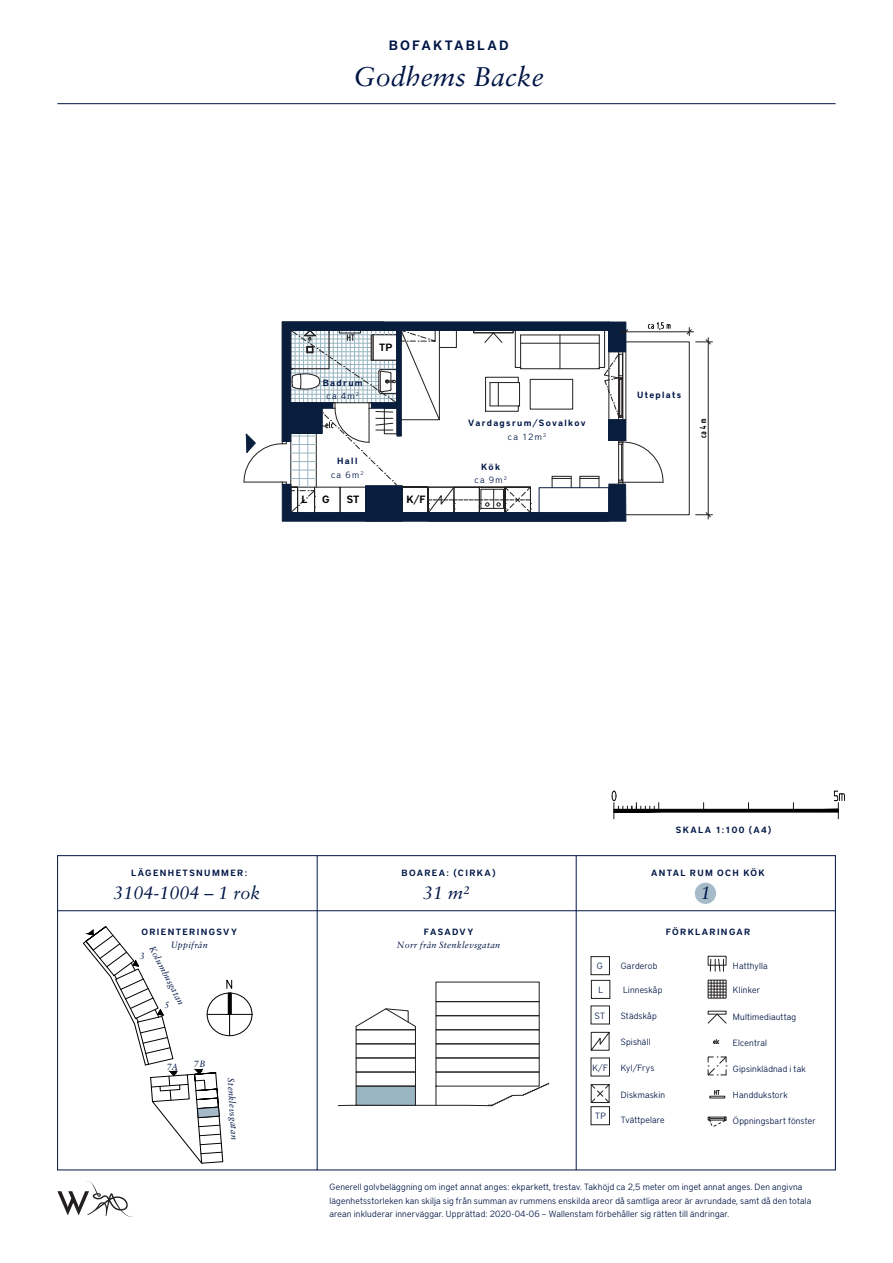
<style>
.page{position:relative;width:893px;height:1263px;background:#fff}
.page>*{position:absolute;margin:0;border:0;box-sizing:border-box;transform-origin:0 0}
.t1{font:italic 27px "Sabon LT Pro";color:#001646}
.t2{font:italic 18px "Sabon LT Pro";color:#001646}
.t3{font:600 13.5px "District Pro";letter-spacing:.16em;color:#001646}
.t4{font:600 10.5px "District Pro";color:#000001}
.t5{font:300 9px/13.5px "District Pro";letter-spacing:.02em;color:#001646}
.t6{font:600 9px "District Pro";letter-spacing:.15em;color:#001646}
.t7{font:italic 9px "Sabon LT Pro";letter-spacing:.035em;color:#001646}
</style>
<div class="page">
<svg style="left:710px;top:959px;width:14px;height:12px"></svg>
<div style="left:708px;top:956px;width:18px;height:9px;border:1px solid #231f20"></div>
<svg style="left:708px;top:980px;width:18px;height:18px"></svg>
<svg style="left:713px;top:1039px;width:6px;height:5px"></svg>
<svg style="left:707px;top:1013px;width:20px;height:11px"></svg>
<svg style="left:708px;top:1056px;width:19px;height:20px"></svg>
<svg style="left:710px;top:1090px;width:15px;height:8px"></svg>
<svg style="left:708px;top:1117px;width:18px;height:9px"></svg>
<svg style="left:590px;top:1084px;width:20px;height:19px"></svg>
<svg style="left:590px;top:1031px;width:20px;height:20px"></svg>
<div style="left:591px;top:956px;width:19px;height:19px;border:1px solid #231f20"></div>
<div style="left:591px;top:1106px;width:19px;height:19px;border:1px solid #231f20"></div>
<svg style="left:612px;top:791px;width:233px;height:28px"></svg>
<div style="left:591px;top:980px;width:19px;height:19px;border:1px solid #231f20"></div>
<hr style="left:621px;top:332px;width:72px;height:1px;background:#231f20">
<hr style="left:708px;top:338px;width:1px;height:181px;background:#231f20">
<svg style="left:687px;top:328px;width:25px;height:17px"></svg>
<svg style="left:696px;top:512px;width:16px;height:5px"></svg>
<svg style="left:699px;top:419px;width:7px;height:19px"></svg>
<svg style="left:244px;top:321px;width:427px;height:201px"></svg>
<hr style="left:626px;top:352px;width:1px;height:68px;background:#231f20">
<hr style="left:57px;top:103px;width:779px;height:1px;background:#001646">
<svg style="left:356px;top:1008px;width:60px;height:19px"></svg>
<div style="left:436px;top:1015px;width:103px;height:15px;border:1px solid #231f20"></div>
<div style="left:436px;top:1029px;width:103px;height:15px;border:1px solid #231f20"></div>
<div style="left:436px;top:1043px;width:103px;height:15px;border:1px solid #231f20"></div>
<svg style="left:338px;top:1071px;width:211px;height:35px"></svg>
<div style="left:436px;top:982px;width:103px;height:20px;border:1px solid #231f20"></div>
<div style="left:356px;top:1086px;width:59px;height:19px;background:#99b5c1"></div>
<div style="left:356px;top:1086px;width:60px;height:19px;border:1px solid #231f20"></div>
<div style="left:356px;top:1072px;width:60px;height:14px;border:1px solid #231f20"></div>
<div style="left:356px;top:1043px;width:60px;height:15px;border:1px solid #231f20"></div>
<div style="left:356px;top:1029px;width:60px;height:15px;border:1px solid #231f20"></div>
<hr style="left:317px;top:855px;width:1px;height:315px;background:#001646">
<hr style="left:576px;top:855px;width:1px;height:315px;background:#001646">
<div style="left:695px;top:883px;width:21px;height:21px;background:#a6bbc8;border-radius:50%"></div>
<hr style="left:57px;top:910px;width:779px;height:1px;background:#001646">
<svg style="left:57px;top:1181px;width:77px;height:36px"></svg>
<div style="left:207px;top:993px;width:45px;height:43px;border:1px solid #000;border-radius:50%"></div>
<hr style="left:207px;top:1014px;width:45px;height:1px;background:#000">
<svg style="left:83px;top:926px;width:149px;height:238px"></svg>
<p class="t3" style="left:389px;top:36px;width:121px">BOFAKTABLAD</p>
<p class="t1" style="left:353px;top:59px;width:192px">Godhems Backe</p>
<p class="t6" style="left:323px;top:376px;width:42px">Badrum</p>
<p class="t5" style="left:326px;top:389px;width:34px">ca 4m<sup>2</sup></p>
<p class="t4" style="left:379px;top:340px;width:15px">TP</p>
<p class="t6" style="left:337px;top:455px;width:22px">Hall</p>
<p class="t5" style="left:331px;top:467px;width:34px">ca 6m<sup>2</sup></p>
<p class="t4" style="left:302px;top:492px;width:7px">L</p>
<p class="t4" style="left:322px;top:492px;width:9px">G</p>
<p class="t4" style="left:347px;top:492px;width:14px">ST</p>
<p class="t4" style="left:407px;top:492px;width:20px">K/F</p>
<p class="t6" style="left:468px;top:417px;width:119px">Vardagsrum/Sovalkov</p>
<p class="t5" style="left:508px;top:429px;width:40px">ca 12m<sup>2</sup></p>
<p class="t6" style="left:481px;top:460px;width:21px">Kök</p>
<p class="t5" style="left:474px;top:472px;width:34px">ca 9m<sup>2</sup></p>
<p class="t6" style="left:637px;top:388px;width:46px">Uteplats</p>
<p class="t6" style="left:676px;top:824px;width:97px">SKALA 1:100 (A4)</p>
<p class="t6" style="left:131px;top:867px;width:117px">LÄGENHETSNUMMER:</p>
<p class="t6" style="left:402px;top:867px;width:96px">BOAREA: (CIRKA)</p>
<p class="t6" style="left:651px;top:867px;width:115px">ANTAL RUM OCH KÖK</p>
<p class="t2" style="left:114px;top:881px;width:149px">3104-1004 – 1 rok</p>
<p class="t2" style="left:423px;top:881px;width:48px">31 m²</p>
<p class="t2" style="left:701px;top:881px;width:12px">1</p>
<p class="t6" style="left:141px;top:925px;width:97px">ORIENTERINGSVY</p>
<p class="t7" style="left:171px;top:940px;width:39px">Uppifrån</p>
<p class="t7" style="left:157px;top:944px;width:66px;rotate:63deg">Kolumbusgatan</p>
<p class="t7" style="left:140px;top:950px;width:7px">3</p>
<p class="t7" style="left:164px;top:999px;width:7px">5</p>
<p class="t7" style="left:167px;top:1061px;width:13px">7A</p>
<p class="t7" style="left:194px;top:1058px;width:13px">7B</p>
<p class="t7" style="left:236px;top:1078px;width:63px;rotate:86deg">Stenklevsgatan</p>
<p class="t6" style="left:424px;top:925px;width:51px">FASADVY</p>
<p class="t7" style="left:397px;top:940px;width:105px">Norr från Stenklevsgatan</p>
<p class="t5" style="left:597px;top:959px;width:7px">G</p>
<p class="t6" style="left:666px;top:925px;width:86px">FÖRKLARINGAR</p>
<p class="t5" style="left:621px;top:959px;width:38px">Garderob</p>
<p class="t5" style="left:733px;top:959px;width:36px">Hatthylla</p>
<p class="t5" style="left:599px;top:982px;width:6px">L</p>
<p class="t5" style="left:623px;top:982px;width:41px">Linneskåp</p>
<p class="t5" style="left:733px;top:982px;width:29px">Klinker</p>
<p class="t5" style="left:595px;top:1008px;width:12px">ST</p>
<p class="t5" style="left:592px;top:1060px;width:17px">K/F</p>
<p class="t5" style="left:595px;top:1109px;width:12px">TP</p>
<p class="t5" style="left:621px;top:1009px;width:37px">Städskåp</p>
<p class="t5" style="left:621px;top:1035px;width:31px">Spishäll</p>
<p class="t5" style="left:621px;top:1060px;width:35px">Kyl/Frys</p>
<p class="t5" style="left:621px;top:1087px;width:46px">Diskmaskin</p>
<p class="t5" style="left:621px;top:1112px;width:45px">Tvättpelare</p>
<p class="t5" style="left:733px;top:1010px;width:65px">Multimediauttag</p>
<p class="t5" style="left:733px;top:1035px;width:36px">Elcentral</p>
<p class="t5" style="left:733px;top:1061px;width:74px">Gipsinklädnad i tak</p>
<p class="t5" style="left:733px;top:1088px;width:56px">Handdukstork</p>
<p class="t5" style="left:733px;top:1113px;width:84px">Öppningsbart fönster</p>
<p class="t5" style="left:330px;top:1179px;width:483px">Generell golvbeläggning om inget annat anges: ekparkett, trestav. Takhöjd ca 2,5 meter om inget annat anges. Den angivna lägenhetsstorleken kan skilja sig från summan av rummens enskilda areor då samtliga areor är avrundade, samt då den totala arean inkluderar innerväggar. Upprättad: 2020-04-06 – Wallenstam förbehåller sig rätten till ändringar.</p>
</div>
